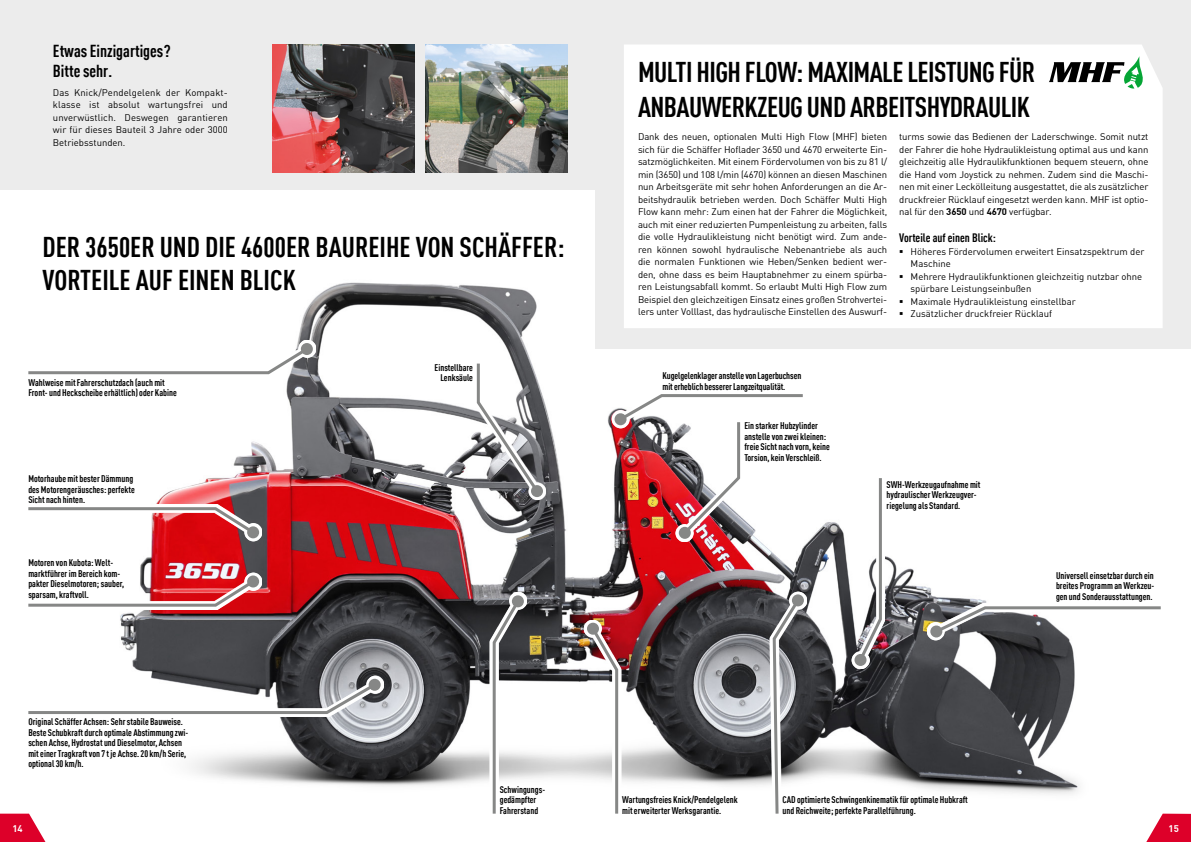
<style>
.page{position:relative;width:1191px;height:842px;background:#fff}
.page>*{position:absolute;margin:0;border:0;box-sizing:border-box;transform-origin:0 0}
.t1{font:700 condensed 28px/34.5px "DIN Offc Pro";letter-spacing:-.02em;color:#000}
.t2{font:700 condensed 28px/33px "DIN Offc Pro";color:#000}
.t3{font:700 condensed 17px/20px "DIN Offc Pro";color:#000}
.t4{font:700 condensed 12px "DIN Offc Pro";color:#000}
.t5{font:9.5px/12.5px "DIN Offc Pro";color:#000;text-align:justify}
.t6{font:700 condensed 9.5px/10.5px "DIN Offc Pro";color:#000}
.t7{font:700 9.5px "DIN Offc Pro";color:#fff}
.s1{font-weight:700}
</style>
<div class="page">
<img style="left:120px;top:282px;width:1011px;height:512px">
<div style="left:595px;top:0;width:596px;height:348px;background:#ececec"></div>
<div style="left:0;top:0;width:595px;height:190px;background:#ececec"></div>
<img style="left:425px;top:45px;width:142px;height:127px">
<img style="left:272px;top:45px;width:142px;height:127px">
<div style="left:624px;top:45px;width:538px;height:283px;background:#fff"></div>
<svg style="left:1146px;top:814px;width:45px;height:28px"></svg>
<svg style="left:0;top:814px;width:45px;height:28px"></svg>
<svg style="left:474px;top:360px;width:72px;height:140px"></svg>
<svg style="left:475px;top:361px;width:66px;height:134px"></svg>
<div style="left:531px;top:485px;width:12px;height:12px;background:#868786;border-radius:50%"></div>
<svg style="left:120px;top:676px;width:264px;height:41px"></svg>
<svg style="left:28px;top:681px;width:351px;height:34px"></svg>
<div style="left:369px;top:679px;width:12px;height:12px;background:#868786;border-radius:50%"></div>
<svg style="left:120px;top:572px;width:142px;height:38px"></svg>
<svg style="left:28px;top:577px;width:229px;height:31px"></svg>
<div style="left:247px;top:575px;width:12px;height:12px;background:#868786;border-radius:50%"></div>
<svg style="left:120px;top:504px;width:142px;height:37px"></svg>
<svg style="left:28px;top:506px;width:229px;height:30px"></svg>
<div style="left:247px;top:526px;width:12px;height:12px;background:#868786;border-radius:50%"></div>
<div style="left:25px;top:340px;width:291px;height:37px;background:#fff"></div>
<svg style="left:28px;top:345px;width:283px;height:31px"></svg>
<div style="left:301px;top:343px;width:12px;height:12px;background:#868786;border-radius:50%"></div>
<div style="left:611px;top:391px;width:194px;height:37px;background:#fff"></div>
<svg style="left:614px;top:413px;width:12px;height:12px"></svg>
<svg style="left:676px;top:537px;width:67px;height:5px"></svg>
<svg style="left:616px;top:394px;width:189px;height:143px"></svg>
<div style="left:679px;top:527px;width:12px;height:12px;background:#868786;border-radius:50%"></div>
<svg style="left:851px;top:475px;width:34px;height:194px"></svg>
<svg style="left:856px;top:475px;width:27px;height:189px"></svg>
<div style="left:854px;top:654px;width:12px;height:12px;background:#868786;border-radius:50%"></div>
<svg style="left:769px;top:591px;width:38px;height:203px"></svg>
<svg style="left:771px;top:596px;width:31px;height:218px"></svg>
<div style="left:792px;top:594px;width:12px;height:12px;background:#868786;border-radius:50%"></div>
<svg style="left:584px;top:620px;width:37px;height:174px"></svg>
<svg style="left:589px;top:625px;width:30px;height:189px"></svg>
<div style="left:587px;top:623px;width:12px;height:12px;background:#868786;border-radius:50%"></div>
<svg style="left:490px;top:592px;width:37px;height:202px"></svg>
<svg style="left:491px;top:597px;width:31px;height:217px"></svg>
<div style="left:512px;top:595px;width:12px;height:12px;background:#868786;border-radius:50%"></div>
<svg style="left:927px;top:603px;width:204px;height:37px"></svg>
<svg style="left:932px;top:605px;width:229px;height:30px"></svg>
<div style="left:930px;top:625px;width:12px;height:12px;background:#868786;border-radius:50%"></div>
<svg style="left:1048px;top:56px;width:96px;height:33px;background:#9eaba2"></svg>
<h2 class="t3" style="left:53px;top:40px;width:119px">Etwas Einzigartiges?<br>Bitte sehr.</h2>
<p class="t5" style="left:53px;top:85px;width:176px">Das Knick/Pendelgelenk der Kompakt&shy;klasse ist absolut wartungsfrei und unverwüstlich. Deswegen garantieren wir für dieses Bauteil 3 Jahre oder 3000<br>Betriebsstunden.</p>
<h1 class="t2" style="left:43px;top:228px;width:523px">DER 3650ER UND DIE 4600ER BAUREIHE VON SCHÄFFER:<br>VORTEILE AUF EINEN BLICK</h1>
<p class="t6" style="left:28px;top:376px;width:150px">Wahlweise mit Fahrerschutzdach (auch mit<br>Front- und Heckscheibe erhältlich) oder Kabine</p>
<p class="t6" style="left:28px;top:473px;width:108px">Motorhaube mit bester Dämmung des Motorengeräusches: perfekte<br>Sicht nach hinten.</p>
<p class="t6" style="left:28px;top:557px;width:97px">Motoren von Kubota: Welt&shy;marktführer im Bereich kom&shy;pakter Dieselmotoren; sauber, sparsam, kraftvoll.</p>
<p class="t6" style="left:28px;top:716px;width:161px">Original Schäffer Achsen: Sehr stabile Bauweise.<br>Beste Schubkraft durch optimale Abstimmung zwi&shy;schen Achse, Hydrostat und Dieselmotor, Achsen mit einer Tragkraft von 7 t je Achse. 20 km/h Serie, optional 30 km/h.</p>
<p class="t6" style="left:434px;top:361px;width:40px;text-align:right">Einstellbare<br>Lenksäule</p>
<h1 class="t1" style="left:638px;top:53px;width:399px">MULTI HIGH FLOW: MAXIMALE LEISTUNG FÜR<br>ANBAUWERKZEUG UND ARBEITSHYDRAULIK</h1>
<p class="t5" style="left:638px;top:130px;width:251px">Dank des neuen, optionalen Multi High Flow (MHF) bieten sich für die Schäffer Hoflader 3650 und 4670 erweiterte Ein&shy;satzmöglichkeiten. Mit einem Fördervolumen von bis zu 81 l/ min (3650) und 108 l/min (4670) können an diesen Maschinen nun Arbeitsgeräte mit sehr hohen Anforderungen an die Ar&shy;beitshydraulik betrieben werden. Doch Schäffer Multi High Flow kann mehr: Zum einen hat der Fahrer die Möglichkeit, auch mit einer reduzierten Pumpenleistung zu arbeiten, falls die volle Hydraulikleistung nicht benötigt wird. Zum ande&shy;ren können sowohl hydraulische Nebenantriebe als auch die normalen Funktionen wie Heben/Senken bedient wer&shy;den, ohne dass es beim Hauptabnehmer zu einem spürba&shy;ren Leistungsabfall kommt. So erlaubt Multi High Flow zum Beispiel den gleichzeitigen Einsatz eines großen Strohvertei&shy;lers unter Volllast, das hydraulische Einstellen des Auswurf-</p>
<p class="t5" style="left:899px;top:130px;width:251px">turms sowie das Bedienen der Laderschwinge. Somit nutzt der Fahrer die hohe Hydraulikleistung optimal aus und kann gleichzeitig alle Hydraulikfunktionen bequem steuern, ohne die Hand vom Joystick zu nehmen. Zudem sind die Maschi&shy;nen mit einer Leckölleitung ausgestattet, die als zusätzlicher druckfreier Rücklauf eingesetzt werden kann. MHF ist optio&shy;nal für den <span class="s1">3650</span> und <span class="s1">4670</span> verfügbar.</p>
<p class="t4" style="left:899px;top:229px;width:98px">Vorteile auf einen Blick:</p>
<p class="t5" style="left:910px;top:245px;width:235px;text-indent:-11px">▪ Höheres Fördervolumen erweitert Einsatzspektrum der<br>Maschine</p>
<p class="t5" style="left:910px;top:270px;width:233px;text-indent:-11px">▪ Mehrere Hydraulikfunktionen gleichzeitig nutzbar ohne spürbare Leistungseinbußen</p>
<p class="t5" style="left:899px;top:295px;width:178px">▪ Maximale Hydraulikleistung einstellbar</p>
<p class="t5" style="left:899px;top:307px;width:154px">▪ Zusätzlicher druckfreier Rücklauf</p>
<p class="t6" style="left:662px;top:370px;width:140px">Kugelgelenklager anstelle von Lagerbuchsen mit erheblich besserer Langzeitqualität.</p>
<p class="t6" style="left:744px;top:420px;width:87px">Ein starker Hubzylinder anstelle von zwei kleinen: freie Sicht nach vorn, keine<br>Torsion, kein Verschleiß.</p>
<p class="t6" style="left:886px;top:478px;width:96px">SWH-Werkzeugaufnahme mit hydraulischer Werkzeugver&shy;riegelung als Standard.</p>
<p class="t6" style="left:1056px;top:569px;width:100px;text-align:justify">Universell einsetzbar durch ein breites Programm an Werkzeu&shy;gen und Sonderausstattungen.</p>
<p class="t6" style="left:500px;top:783px;width:47px">Schwingungs&shy;gedämpfter<br>Fahrerstand</p>
<p class="t6" style="left:622px;top:794px;width:117px">Wartungsfreies Knick/Pendelgelenk mit erweiterter Werksgarantie.</p>
<p class="t6" style="left:782px;top:794px;width:187px">CAD optimierte Schwingenkinematik für optimale Hubkraft und Reichweite; perfekte Parallelführung.</p>
<p class="t7" style="left:12px;top:821px;width:12px">14</p>
<p class="t7" style="left:1168px;top:821px;width:12px">15</p>
</div>
